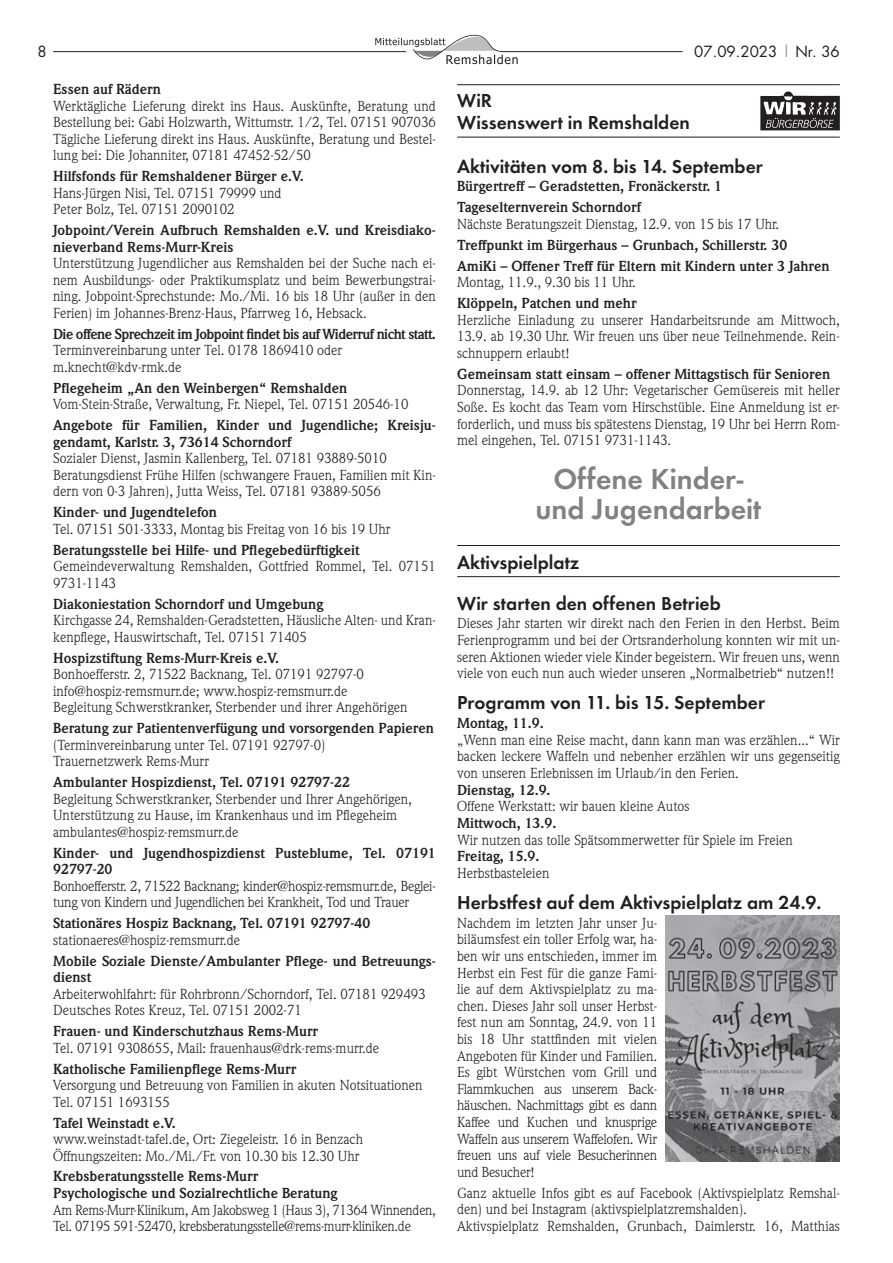
<style>
.page{position:relative;width:893px;height:1263px;background:#fff}
.page>*{position:absolute;margin:0;border:0;box-sizing:border-box;transform-origin:0 0}
.t1{font:600 30px/30px "Futura T";color:#808285;text-align:center}
.t2{font:600 19.5px/22.5px "Futura T";color:#231f20}
.t3{font:15px "Futura";color:#231f20}
.t4{font:14.25px/16.6px "Weidemann";color:#231f20}
.t5{font:700 14.25px/16.5px "Weidemann";color:#231f20}
.t6{font:14.25px/16.5px "Weidemann";letter-spacing:-.02em;color:#231f20}
.t7{font:700 14.25px "Weidemann";letter-spacing:-.04em;color:#231f20}
.s1{color:#949698}
</style>
<div class="page">
<hr style="left:53px;top:51px;width:353px;height:1px;background:#231f20">
<hr style="left:501px;top:51px;width:181px;height:1px;background:#231f20">
<svg style="left:375px;top:34px;width:143px;height:30px"></svg>
<svg style="left:760px;top:91px;width:80px;height:39px"></svg>
<hr style="left:457px;top:137px;width:383px;height:1px;background:#231f20">
<hr style="left:457px;top:84px;width:383px;height:1px;background:#231f20">
<hr style="left:457px;top:576px;width:383px;height:1px;background:#231f20">
<hr style="left:457px;top:545px;width:383px;height:1px;background:#231f20">
<img style="left:666px;top:915px;width:174px;height:247px">
<p class="t3" style="left:38px;top:41px;width:11px">8</p>
<p class="t3" style="left:694px;top:41px;width:147px">07.09.2023 <span class="s1">|</span> Nr. 36</p>
<p class="t5" style="left:53px;top:81px;width:109px">Essen auf Rädern</p>
<p class="t4" style="left:53px;top:97px;width:384px;text-align:justify">Werktägliche Lieferung direkt ins Haus. Auskünfte, Beratung und Bestellung bei: Gabi Holzwarth, Wittumstr. 1/2, Tel. 07151 907036<br>Tägliche Lieferung direkt ins Haus. Auskünfte, Beratung und Bestel&shy;lung bei: Die Johanniter, 07181 47452-52/50</p>
<p class="t5" style="left:53px;top:168px;width:252px">Hilfsfonds für Remshaldener Bürger e.V.</p>
<p class="t4" style="left:53px;top:184px;width:230px">Hans-Jürgen Nisi, Tel. 07151 79999 und<br>Peter Bolz, Tel. 07151 2090102</p>
<p class="t5" style="left:53px;top:222px;width:384px">Jobpoint/Verein Aufbruch Remshalden e.V. und Kreisdiako&shy;nieverband Rems-Murr-Kreis</p>
<p class="t4" style="left:53px;top:255px;width:384px;text-align:justify">Unterstützung Jugendlicher aus Remshalden bei der Suche nach ei&shy;nem Ausbildungs- oder Praktikumsplatz und beim Bewerbungstrai&shy;ning. Jobpoint-Sprechstunde: Mo./Mi. 16 bis 18 Uhr (außer in den Ferien) im Johannes-Brenz-Haus, Pfarrweg 16, Hebsack.</p>
<p class="t7" style="left:53px;top:325px;width:384px">Die offene Sprechzeit im Jobpoint findet bis auf Widerruf nicht statt.</p>
<p class="t4" style="left:53px;top:342px;width:291px">Terminvereinbarung unter Tel. 0178 1869410 oder m.knecht@kdv-rmk.de</p>
<p class="t5" style="left:53px;top:380px;width:296px">Pflegeheim „An den Weinbergen“ Remshalden</p>
<p class="t4" style="left:53px;top:396px;width:357px">Vom-Stein-Straße, Verwaltung, Fr. Niepel, Tel. 07151 20546-10</p>
<p class="t5" style="left:53px;top:417px;width:384px">Angebote für Familien, Kinder und Jugendliche; Kreisju&shy;gendamt, Karlstr. 3, 73614 Schorndorf</p>
<p class="t4" style="left:53px;top:450px;width:384px">Sozialer Dienst, Jasmin Kallenberg, Tel. 07181 93889-5010<br>Beratungsdienst Frühe Hilfen (schwangere Frauen, Familien mit Kin&shy;dern von 0-3 Jahren), Jutta Weiss, Tel. 07181 93889-5056</p>
<p class="t5" style="left:53px;top:504px;width:165px">Kinder- und Jugendtelefon</p>
<p class="t4" style="left:53px;top:520px;width:339px">Tel. 07151 501-3333, Montag bis Freitag von 16 bis 19 Uhr</p>
<p class="t5" style="left:53px;top:542px;width:308px">Beratungsstelle bei Hilfe- und Pflegebedürftigkeit</p>
<p class="t4" style="left:53px;top:558px;width:384px">Gemeindeverwaltung Remshalden, Gottfried Rommel, Tel. 07151<br>9731-1143</p>
<p class="t5" style="left:53px;top:596px;width:272px">Diakoniestation Schorndorf und Umgebung</p>
<p class="t4" style="left:53px;top:612px;width:384px">Kirchgasse 24, Remshalden-Geradstetten, Häusliche Alten- und Kran&shy;kenpflege, Hauswirtschaft, Tel. 07151 71405</p>
<p class="t5" style="left:53px;top:650px;width:227px">Hospizstiftung Rems-Murr-Kreis e.V.</p>
<p class="t4" style="left:53px;top:666px;width:356px">Bonhoefferstr. 2, 71522 Backnang, Tel. 07191 92797-0 info@hospiz-remsmurr.de; www.hospiz-remsmurr.de<br>Begleitung Schwerstkranker, Sterbender und ihrer Angehörigen</p>
<p class="t5" style="left:53px;top:720px;width:382px">Beratung zur Patientenverfügung und vorsorgenden Papieren</p>
<p class="t4" style="left:53px;top:736px;width:274px">(Terminvereinbarung unter Tel. 07191 92797-0)<br>Trauernetzwerk Rems-Murr</p>
<p class="t5" style="left:53px;top:774px;width:298px">Ambulanter Hospizdienst, Tel. 07191 92797-22</p>
<p class="t4" style="left:53px;top:790px;width:360px">Begleitung Schwerstkranker, Sterbender und Ihrer Angehörigen,<br>Unterstützung zu Hause, im Krankenhaus und im Pflegeheim ambulantes@hospiz-remsmurr.de</p>
<p class="t5" style="left:53px;top:845px;width:384px">Kinder- und Jugendhospizdienst Pusteblume, Tel. 07191<br>92797-20</p>
<p class="t6" style="left:53px;top:877px;width:384px">Bonhoefferstr. 2, 71522 Backnang; kinder@hospiz-remsmurr.de, Beglei&shy;tung von Kindern und Jugendlichen bei Krankheit, Tod und Trauer</p>
<p class="t5" style="left:53px;top:915px;width:319px">Stationäres Hospiz Backnang, Tel. 07191 92797-40</p>
<p class="t4" style="left:53px;top:931px;width:189px">stationaeres@hospiz-remsmurr.de</p>
<p class="t5" style="left:53px;top:953px;width:384px">Mobile Soziale Dienste/Ambulanter Pflege- und Betreuungs&shy;dienst</p>
<p class="t4" style="left:53px;top:985px;width:374px">Arbeiterwohlfahrt: für Rohrbronn/Schorndorf, Tel. 07181 929493<br>Deutsches Rotes Kreuz, Tel. 07151 2002-71</p>
<p class="t5" style="left:53px;top:1023px;width:267px">Frauen- und Kinderschutzhaus Rems-Murr</p>
<p class="t4" style="left:53px;top:1039px;width:328px">Tel. 07191 9308655, Mail: frauenhaus@drk-rems-murr.de</p>
<p class="t5" style="left:53px;top:1060px;width:245px">Katholische Familienpflege Rems-Murr</p>
<p class="t4" style="left:53px;top:1077px;width:371px">Versorgung und Betreuung von Familien in akuten Notsituationen<br>Tel. 07151 1693155</p>
<p class="t5" style="left:53px;top:1114px;width:124px">Tafel Weinstadt e.V.</p>
<p class="t4" style="left:53px;top:1131px;width:311px">www.weinstadt-tafel.de, Ort: Ziegeleistr. 16 in Benzach<br>Öffnungszeiten: Mo./Mi./Fr. von 10.30 bis 12.30 Uhr</p>
<p class="t5" style="left:53px;top:1168px;width:286px">Krebsberatungsstelle Rems-Murr<br>Psychologische und Sozialrechtliche Beratung</p>
<p class="t6" style="left:53px;top:1201px;width:384px">Am Rems-Murr-Klinikum, Am Jakobsweg 1 (Haus 3), 71364 Winnenden,<br>Tel. 07195 591-52470, krebsberatungsstelle@rems-murr-kliniken.de</p>
<h2 class="t2" style="left:457px;top:89px;width:234px">WiR<br>Wissenswert in Remshalden</h2>
<h2 class="t2" style="left:457px;top:155px;width:307px">Aktivitäten vom 8. bis 14. September</h2>
<p class="t5" style="left:457px;top:176px;width:267px;line-height:20.9px">Bürgertreff – Geradstetten, Fronäckerstr. 1<br>Tageselternverein Schorndorf</p>
<p class="t4" style="left:457px;top:215px;width:324px">Nächste Beratungszeit Dienstag, 12.9. von 15 bis 17 Uhr.</p>
<p class="t5" style="left:457px;top:234px;width:374px;line-height:20.9px">Treffpunkt im Bürgerhaus – Grunbach, Schillerstr. 30<br>AmiKi – Offener Treff für Eltern mit Kindern unter 3 Jahren</p>
<p class="t4" style="left:457px;top:274px;width:180px">Montag, 11.9., 9.30 bis 11 Uhr.</p>
<p class="t5" style="left:457px;top:295px;width:181px">Klöppeln, Patchen und mehr</p>
<p class="t4" style="left:457px;top:311px;width:384px;text-align:justify">Herzliche Einladung zu unserer Handarbeitsrunde am Mittwoch, 13.9. ab 19.30 Uhr. Wir freuen uns über neue Teilnehmende. Rein&shy;schnuppern erlaubt!</p>
<p class="t5" style="left:457px;top:366px;width:375px">Gemeinsam statt einsam – offener Mittagstisch für Senioren</p>
<p class="t4" style="left:457px;top:382px;width:384px;text-align:justify">Donnerstag, 14.9. ab 12 Uhr: Vegetarischer Gemüsereis mit heller Soße. Es kocht das Team vom Hirschstüble. Eine Anmeldung ist er&shy;forderlich, und muss bis spätestens Dienstag, 19 Uhr bei Herrn Rom&shy;mel eingehen, Tel. 07151 9731-1143.</p>
<h1 class="t1" style="left:536px;top:463px;width:227px">Offene Kinder&shy;und Jugendarbeit</h1>
<h2 class="t2" style="left:457px;top:541px;width:265px;line-height:41.1px">Aktivspielplatz<br>Wir starten den offenen Betrieb</h2>
<p class="t4" style="left:457px;top:615px;width:384px;text-align:justify">Dieses Jahr starten wir direkt nach den Ferien in den Herbst. Beim Ferienprogramm und bei der Ortsranderholung konnten wir mit un&shy;seren Aktionen wieder viele Kinder begeistern. Wir freuen uns, wenn viele von euch nun auch wieder unseren „Normalbetrieb“ nutzen!!</p>
<h2 class="t2" style="left:457px;top:691px;width:309px">Programm von 11. bis 15. September</h2>
<p class="t5" style="left:457px;top:715px;width:88px">Montag, 11.9.</p>
<p class="t4" style="left:457px;top:731px;width:384px;text-align:justify">„Wenn man eine Reise macht, dann kann man was erzählen...“ Wir backen leckere Waffeln und nebenher erzählen wir uns gegenseitig von unseren Erlebnissen im Urlaub/in den Ferien.</p>
<p class="t5" style="left:457px;top:782px;width:95px">Dienstag, 12.9.</p>
<p class="t4" style="left:457px;top:798px;width:234px">Offene Werkstatt: wir bauen kleine Autos</p>
<p class="t5" style="left:457px;top:815px;width:101px">Mittwoch, 13.9.</p>
<p class="t4" style="left:457px;top:831px;width:337px">Wir nutzen das tolle Spätsommerwetter für Spiele im Freien</p>
<p class="t5" style="left:457px;top:848px;width:84px">Freitag, 15.9.</p>
<p class="t4" style="left:457px;top:864px;width:94px">Herbstbasteleien</p>
<h2 class="t2" style="left:457px;top:891px;width:366px">Herbstfest auf dem Aktivspielplatz am 24.9.</h2>
<p class="t4" style="left:457px;top:914px;width:202px;text-align:justify">Nachdem im letzten Jahr unser Ju&shy;biläumsfest ein toller Erfolg war, ha&shy;ben wir uns entschieden, immer im Herbst ein Fest für die ganze Fami&shy;lie auf dem Aktivspielplatz zu ma&shy;chen. Dieses Jahr soll unser Herbst&shy;fest nun am Sonntag, 24.9. von 11 bis 18 Uhr stattfinden mit vielen Angeboten für Kinder und Familien.<br>Es gibt Würstchen vom Grill und Flammkuchen aus unserem Back&shy;häuschen. Nachmittags gibt es dann Kaffee und Kuchen und knusprige Waffeln aus unserem Waffelofen. Wir freuen uns auf viele Besucherinnen und Besucher!</p>
<p class="t4" style="left:457px;top:1184px;width:384px">Ganz aktuelle Infos gibt es auf Facebook (Aktivspielplatz Remshal&shy;den) und bei Instagram (aktivspielplatzremshalden).<br>Aktivspielplatz Remshalden, Grunbach, Daimlerstr. 16, Matthias</p>
</div>
